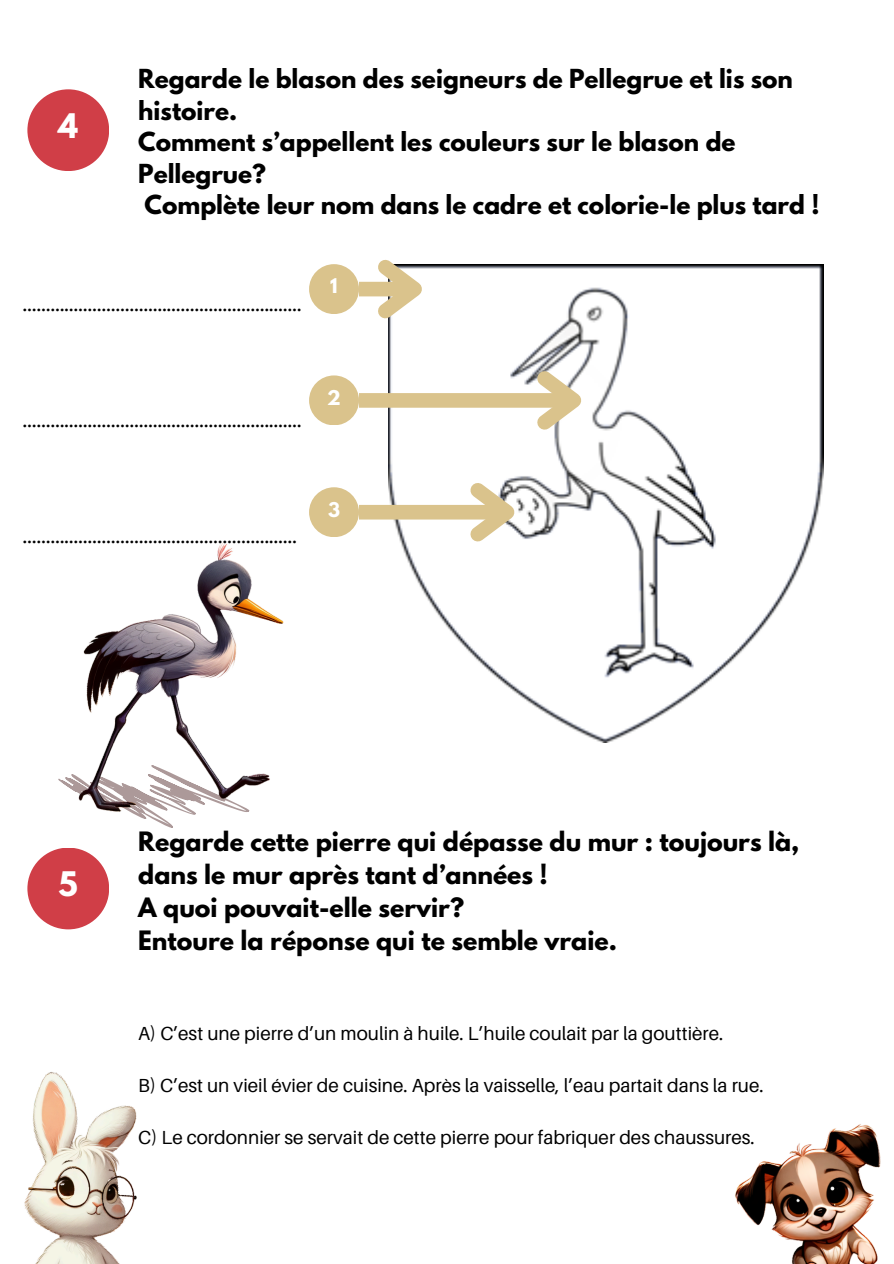
<style>
.page{position:relative;width:894px;height:1264px;background:#fff}
.page>*{position:absolute;margin:0;border:0;box-sizing:border-box;transform-origin:0 0}
.t1{font:700 30px "League Spartan";color:#fff}
.t2{font:700 23.7px/33.2px "League Spartan";color:#000}
.t3{font:700 23.25px/31.3px "League Spartan";color:#000}
.t4{font:21.15px "Aileron";color:#000}
.t5{font:18.9px "Aileron";color:#000}
.t6{font:700 18px "League Spartan";color:#fff}
</style>
<div class="page">
<div style="left:27px;top:89px;width:82px;height:82px;background:#d03e47;border-radius:50%"></div>
<img style="left:388px;top:264px;width:435px;height:478px">
<div style="left:309px;top:264px;width:50px;height:50px;background:#dac38c;border-radius:50%"></div>
<div style="left:309px;top:375px;width:50px;height:50px;background:#dac38c;border-radius:50%"></div>
<div style="left:309px;top:487px;width:50px;height:50px;background:#dac38c;border-radius:50%"></div>
<div style="left:359px;top:505px;width:148px;height:14px;background:#dac38c"></div>
<svg style="left:457px;top:470px;width:74px;height:84px"></svg>
<div style="left:359px;top:393px;width:214px;height:15px;background:#dac38c"></div>
<svg style="left:524px;top:358px;width:74px;height:85px"></svg>
<div style="left:359px;top:282px;width:55px;height:14px;background:#dac38c"></div>
<svg style="left:365px;top:259px;width:74px;height:72px"></svg>
<div style="left:27px;top:847px;width:82px;height:82px;background:#d03e47;border-radius:50%"></div>
<img style="left:24px;top:1072px;width:113px;height:191px">
<img style="left:735px;top:1124px;width:146px;height:139px">
<img style="left:58px;top:542px;width:226px;height:286px">
<h1 class="t1" style="left:58px;top:111px;width:21px">4</h1>
<p class="t3" style="left:138px;top:66px;width:682px">Regarde le blason des seigneurs de Pellegrue et lis son histoire.<br>Comment s’appellent les couleurs sur le blason de Pellegrue?<br>Complète leur nom dans le cadre et colorie-le plus tard !</p>
<p class="t6" style="left:330px;top:277px;width:9px">1</p>
<h1 class="t4" style="left:23px;top:290px;width:280px">............................................................</h1>
<p class="t4" style="left:23px;top:406px;width:280px">............................................................</p>
<p class="t6" style="left:327px;top:388px;width:15px">2</p>
<p class="t4" style="left:23px;top:523px;width:276px">...........................................................</p>
<p class="t6" style="left:328px;top:500px;width:13px">3</p>
<p class="t1" style="left:59px;top:869px;width:21px">5</p>
<p class="t2" style="left:138px;top:827px;width:662px">Regarde cette pierre qui dépasse du mur : toujours là, dans le mur après tant d’années !<br>A quoi pouvait-elle servir?<br>Entoure la réponse qui te semble vraie.</p>
<p class="t5" style="left:138px;top:1021px;width:586px">A) C’est une pierre d’un moulin à huile. L’huile coulait par la gouttière.</p>
<p class="t5" style="left:138px;top:1073px;width:626px">B) C’est un vieil évier de cuisine. Après la vaisselle, l’eau partait dans la rue.</p>
<p class="t5" style="left:138px;top:1125px;width:618px">C) Le cordonnier se servait de cette pierre pour fabriquer des chaussures.</p>
</div>
